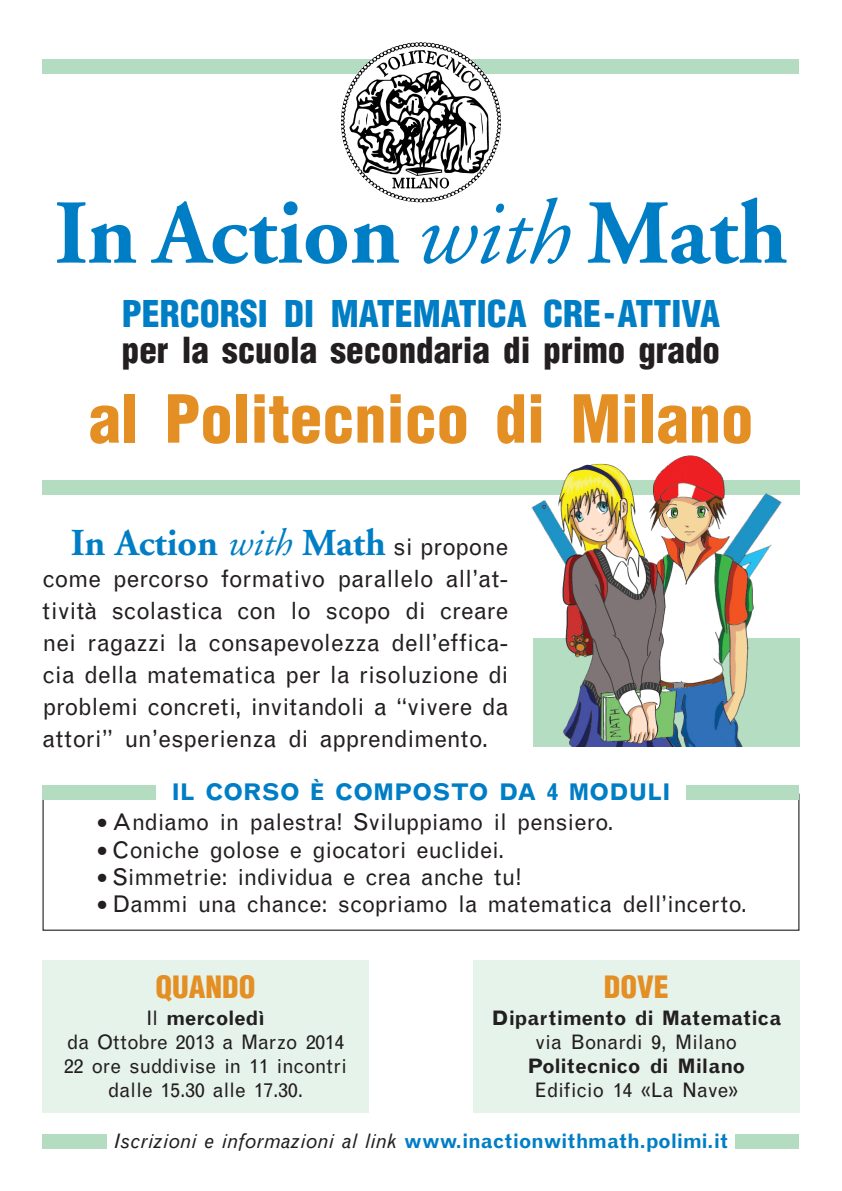
<style>
.page{position:relative;width:842px;height:1191px;background:#fff}
.page>*{position:absolute;margin:0;border:0;box-sizing:border-box;transform-origin:0 0}
.t1{font:700 91px "Adobe Garamond";color:#007ec5}
.t2{font:900 condensed 64.5px "Helvetica";color:#e38f24}
.t3{font:700 38px "Adobe Garamond";color:#007ec5}
.t4{font:900 condensed 36px "Helvetica";color:#007ec5}
.t5{font:900 condensed 35px "Helvetica";color:#231f20}
.t6{font:900 condensed 30px "Helvetica";color:#e38f24}
.t7{font:23.8px/32px "Grotesque";letter-spacing:-.005em;color:#231f20;text-align:justify}
.t8{font:23px "Grotesque";color:#231f20}
.t9{font:700 23px "Grotesque";color:#007ec5}
.t10{font:20px/24px "Grotesque";color:#231f20;text-align:center}
.t11{font:700 20px "Grotesque";color:#007ec5}
.t12{font:700 20px "Grotesque";letter-spacing:-.015em;color:#231f20}
.s1{font-weight:400;font-style:italic}
.s2{font-family:"Grotesque";font-weight:400;font-size:23.8px;color:#231f20}
.s3{font-family:"Usherwood";font-weight:500}
.s4{font-weight:700}
.s5{font-weight:400;font-style:italic;color:#231f20}
</style>
<div class="page">
<div style="left:43px;top:960px;width:326px;height:152px;background:#e6f3ea"></div>
<div style="left:473px;top:960px;width:326px;height:152px;background:#e6f3ea"></div>
<div style="left:43px;top:60px;width:756px;height:14px;background:#b3dcc0"></div>
<div style="left:43px;top:480px;width:756px;height:14px;background:#b3dcc0"></div>
<div style="left:43px;top:785px;width:756px;height:15px;background:#b3dcc0"></div>
<div style="left:43px;top:1134px;width:756px;height:14px;background:#b3dcc0"></div>
<img style="left:520px;top:455px;width:280px;height:291px">
<img style="left:520px;top:480px;width:279px;height:14px">
<img style="left:534px;top:638px;width:265px;height:108px">
<div style="left:107px;top:1134px;width:627px;height:42px;background:#fff"></div>
<div style="left:156px;top:784px;width:530px;height:23px;background:#fff"></div>
<img style="left:341px;top:42px;width:160px;height:160px;border-radius:50%">
<h1 class="t1" style="left:54px;top:197px;width:735px">In Action <span class="s1">with</span> Math</h1>
<h3 class="t4" style="left:122px;top:293px;width:600px">PERCORSI DI MATEMATICA CRE-ATTIVA</h3>
<h3 class="t5" style="left:122px;top:330px;width:600px">per la scuola secondaria di primo grado</h3>
<h2 class="t2" style="left:89px;top:382px;width:666px">al Politecnico di Milano</h2>
<h3 class="t3" style="left:71px;top:527px;width:439px">In Action <span class="s1">with</span> Math <span class="s2">si propone</span></h3>
<p class="t7" style="left:43px;top:564px;width:467px">come percorso formativo parallelo all’at&shy;tività scolastica con lo scopo di creare nei ragazzi la consapevolezza dell’effica&shy;cia della matematica per la risoluzione di problemi concreti, invitandoli a “vivere da attori” un’esperienza di apprendimento.</p>
<p class="t9" style="left:171px;top:784px;width:501px">IL CORSO È COMPOSTO DA 4 MODULI</p>
<p class="t8" style="left:96px;top:813px;width:519px"><span class="s3">•</span> Andiamo in palestra! Sviluppiamo il pensiero.</p>
<p class="t8" style="left:96px;top:841px;width:409px"><span class="s3">•</span> Coniche golose e giocatori euclidei.</p>
<p class="t8" style="left:96px;top:868px;width:427px"><span class="s3">•</span> Simmetrie: individua e crea anche tu!</p>
<p class="t8" style="left:96px;top:895px;width:652px"><span class="s3">•</span> Dammi una chance: scopriamo la matematica dell’incerto.</p>
<p class="t6" style="left:156px;top:970px;width:101px">QUANDO</p>
<p class="t10" style="left:64px;top:1007px;width:284px">Il <span class="s4">mercoledì<br></span>da Ottobre 2013 a Marzo 2014<br>22 ore suddivise in 11 incontri dalle 15.30 alle 17.30.</p>
<p class="t6" style="left:604px;top:970px;width:66px">DOVE</p>
<p class="t12" style="left:492px;top:1010px;width:291px">Dipartimento di Matematica</p>
<p class="t10" style="left:535px;top:1031px;width:203px">via Bonardi 9, Milano</p>
<p class="t12" style="left:527px;top:1058px;width:220px">Politecnico di Milano</p>
<p class="t10" style="left:535px;top:1079px;width:204px">Edificio 14 «La Nave»</p>
<p class="t11" style="left:114px;top:1134px;width:615px"><span class="s5">Iscrizioni e informazioni al link</span> www.inactionwithmath.polimi.it</p>
</div>
